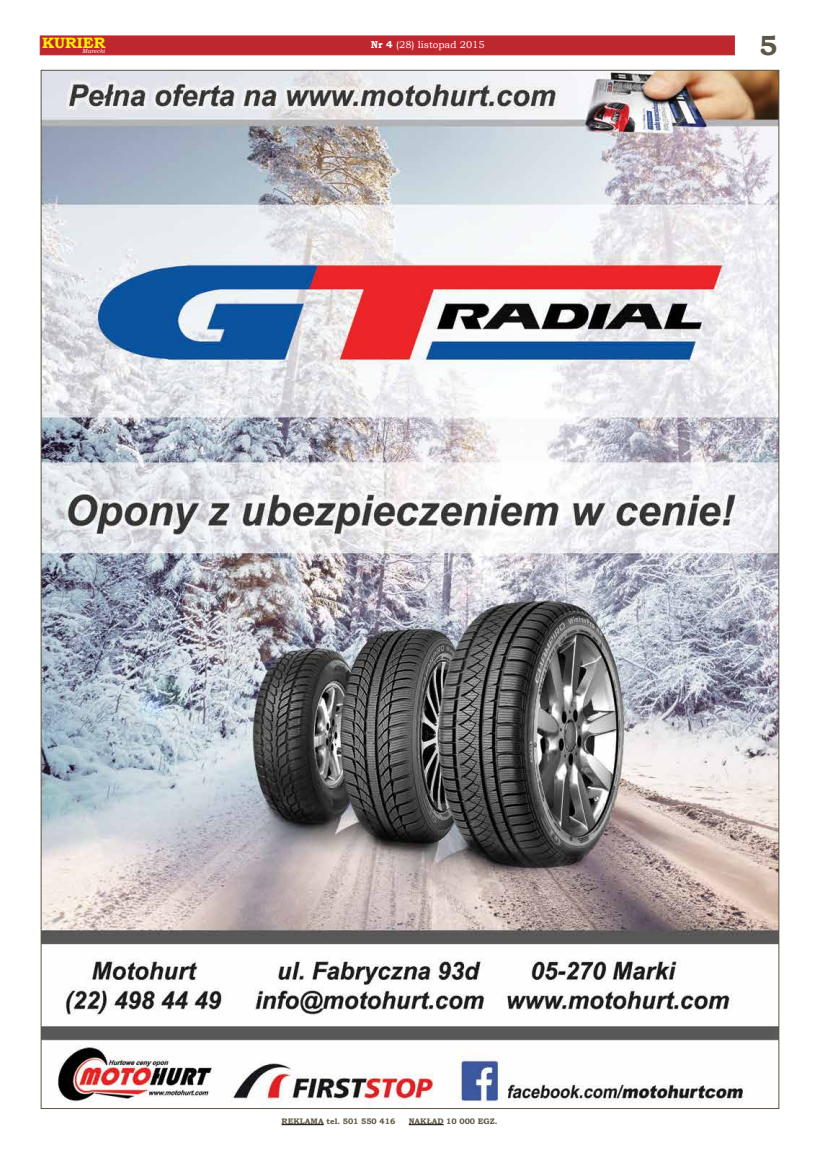
<style>
.page{position:relative;width:820px;height:1163px;background:#fff}
.page>*{position:absolute;margin:0;border:0;box-sizing:border-box;transform-origin:0 0}
.t1{font:700 27.7px "Bookman Old Style";color:#5f5643}
.t2{font:700 15px "Bookman Old Style";color:#fff200}
.t3{font:10px "Bookman Old Style";color:#fff}
.t4{font:700 8px "Bookman Old Style";color:#5f5643}
.t5{font:italic 6px "Bookman Old Style";color:#fff}
.s1{font-weight:700}
</style>
<div class="page">
<div style="left:40px;top:35px;width:694px;height:20px;background:#bf272e;border:1px solid #bf272e"></div>
<hr style="left:281px;top:1124px;width:42px;height:1px;background:#000">
<hr style="left:408px;top:1124px;width:35px;height:1px;background:#000">
<img style="left:43px;top:72px;width:733px;height:1034px">
<h2 class="t2" style="left:42px;top:32px;width:65px">KURIER</h2>
<p class="t5" style="left:82px;top:47px;width:24px">Marecki</p>
<p class="t3" style="left:370px;top:39px;width:115px"><span class="s1">Nr 4</span> (28) listopad 2015</p>
<h1 class="t1" style="left:758px;top:26px;width:20px">5</h1>
<p class="t4" style="left:281px;top:1114px;width:115px">REKLAMA tel. 501 550 416</p>
<p class="t4" style="left:408px;top:1114px;width:90px">NAKŁAD 10 000 EGZ.</p>
</div>
